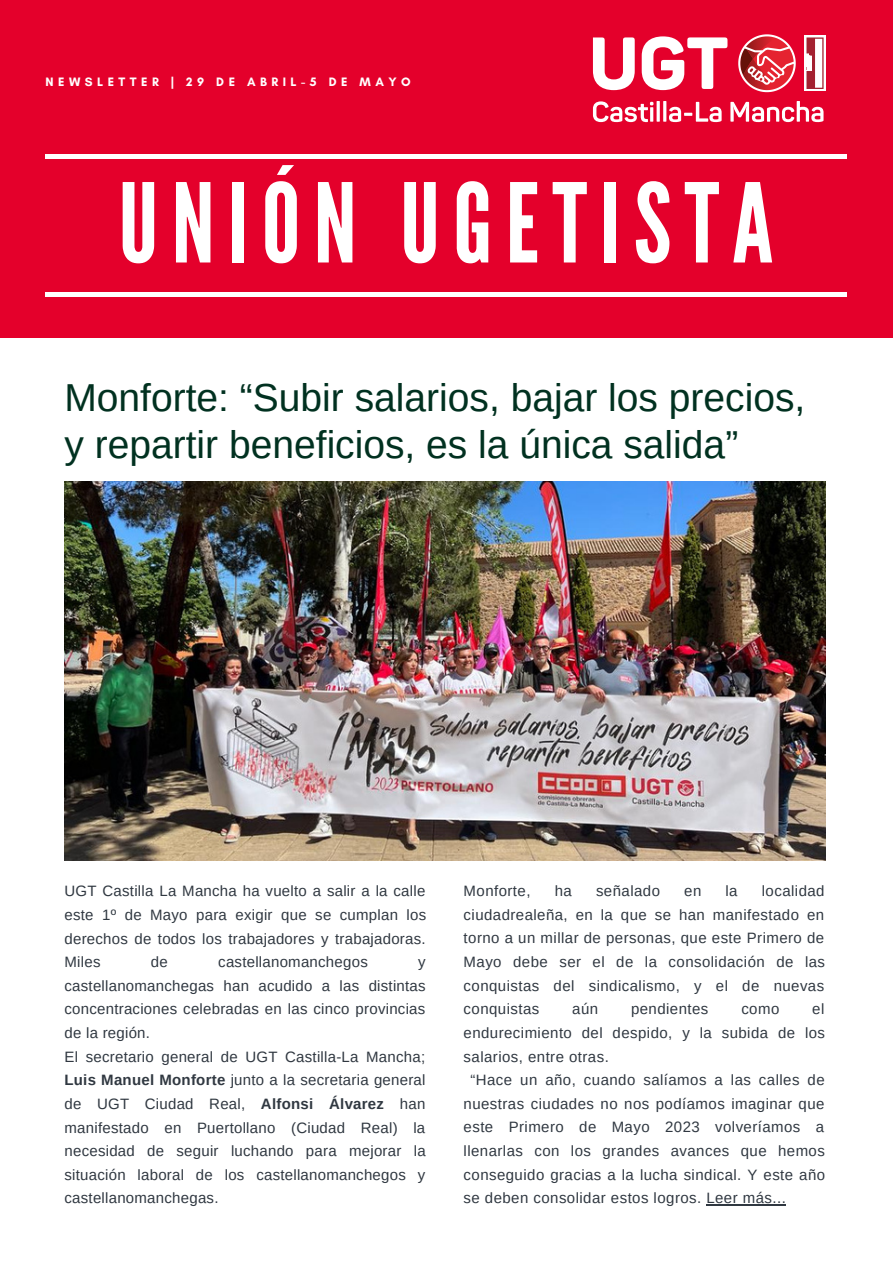
<style>
.page{position:relative;width:893px;height:1264px;background:#fff}
.page>*{position:absolute;margin:0;border:0;box-sizing:border-box;transform-origin:0 0}
.t1{font:109.35px "League Gothic";letter-spacing:.12em;color:#fff}
.t2{font:39px/46px "Arimo";color:#013120}
.t3{font:15px/23.5px "Arimo";letter-spacing:.03em;color:#303841;text-align:justify}
.t4{font:700 12.45px "Glacial Indifference";letter-spacing:.36em;color:#fff}
.s1{font-weight:700}
</style>
<div class="page">
<div style="left:0;top:0;width:892px;height:338px;background:#e4002b"></div>
<hr style="left:45px;top:292px;width:802px;height:4px;background:#fff">
<hr style="left:45px;top:155px;width:802px;height:4px;background:#fff">
<svg style="left:804px;top:35px;width:21px;height:56px"></svg>
<svg style="left:593px;top:37px;width:41px;height:53px"></svg>
<svg style="left:641px;top:36px;width:86px;height:54px"></svg>
<svg style="left:738px;top:34px;width:57px;height:58px"></svg>
<svg style="left:593px;top:101px;width:128px;height:21px"></svg>
<svg style="left:730px;top:101px;width:93px;height:21px"></svg>
<svg style="left:806px;top:37px;width:17px;height:52px"></svg>
<img style="left:64px;top:482px;width:761px;height:378px">
<hr style="left:706px;top:1204px;width:80px;height:1px;background:#303841">
<p class="t4" style="left:46px;top:74px;width:366px">NEWSLETTER | 29 DE ABRIL-5 DE MAYO</p>
<p class="t1" style="left:118px;top:160px;width:656px">UNIÓN UGETISTA</p>
<p class="t2" style="left:64px;top:375px;width:742px">Monforte: “Subir salarios, bajar los precios, y repartir beneficios, es la única salida”</p>
<p class="t3" style="left:64px;top:879px;width:363px">UGT Castilla La Mancha ha vuelto a salir a la calle este 1º de Mayo para exigir que se cumplan los derechos de todos los trabajadores y trabajadoras.<br>Miles</p>
<p class="t3" style="left:151px;top:950px;width:18px">de</p>
<p class="t3" style="left:218px;top:950px;width:151px">castellanomanchegos</p>
<p class="t3" style="left:64px;top:950px;width:363px;text-indent:354px">y castellanomanchegas han acudido a las distintas concentraciones celebradas en las cinco provincias de la región.</p>
<p class="t3" style="left:64px;top:1044px;width:363px">El secretario general de UGT Castilla-La Mancha; <span class="s1">Luis Manuel Monforte</span> junto a la secretaria general de UGT Ciudad Real, <span class="s1">Alfonsi Álvarez</span> han manifestado en Puertollano (Ciudad Real) la necesidad de seguir luchando para mejorar la situación laboral de los castellanomanchegos y castellanomanchegas.</p>
<p class="t3" style="left:463px;top:879px;width:363px;text-indent:298px">localidad ciudadrealeña, en la que se han manifestado en torno a un millar de personas, que este Primero de Mayo debe ser el de la consolidación de las conquistas del sindicalismo, y el de nuevas conquistas</p>
<p class="t3" style="left:463px;top:879px;width:68px">Monforte,</p>
<p class="t3" style="left:554px;top:879px;width:19px">ha</p>
<p class="t3" style="left:596px;top:879px;width:65px">señalado</p>
<p class="t3" style="left:684px;top:879px;width:19px">en</p>
<p class="t3" style="left:725px;top:879px;width:14px">la</p>
<p class="t3" style="left:572px;top:997px;width:27px">aún</p>
<p class="t3" style="left:631px;top:997px;width:79px">pendientes</p>
<p class="t3" style="left:741px;top:997px;width:39px">como</p>
<p class="t3" style="left:463px;top:997px;width:363px;text-indent:348px">el endurecimiento del despido, y la subida de los salarios, entre otras.</p>
<p class="t3" style="left:463px;top:1068px;width:363px;text-indent:7px">“Hace un año, cuando salíamos a las calles de nuestras ciudades no nos podíamos imaginar que este Primero de Mayo 2023 volveríamos a llenarlas con los grandes avances que hemos conseguido gracias a la lucha sindical. Y este año se deben consolidar estos logros. Leer más...</p>
</div>
